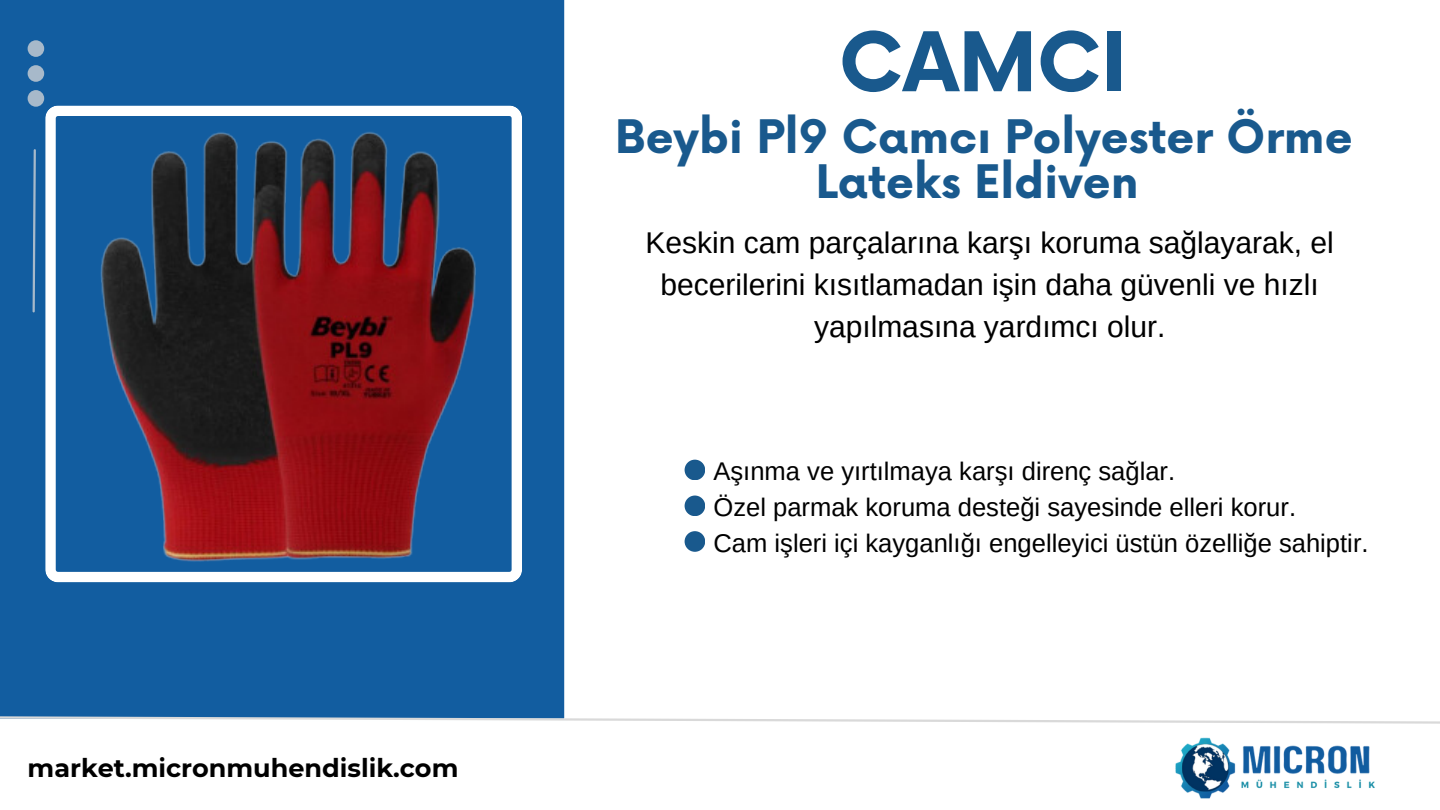
<style>
.page{position:relative;width:1440px;height:810px;background:#fff}
.page>*{position:absolute;margin:0;border:0;box-sizing:border-box;transform-origin:0 0}
.t1{font:700 80px "Now";color:#19598d}
.t2{font:700 45px/45px "Now";color:#19598d;text-align:center}
.t3{font:30px/42px "Arimo";color:#000;text-align:center}
.t4{font:25.6px "Arimo";color:#000}
.t5{font:700 25.5px "Montserrat";color:#000}
</style>
<div class="page">
<div style="left:0;top:0;width:565px;height:715px;background:#125da0"></div>
<svg style="left:28px;top:40px;width:16px;height:67px"></svg>
<svg style="left:32px;top:149px;width:4px;height:164px"></svg>
<svg style="left:45px;top:106px;width:477px;height:476px"></svg>
<img style="left:1175px;top:737px;width:200px;height:62px">
<svg style="left:0;top:715px;width:1440px;height:9px"></svg>
<div style="left:685px;top:460px;width:20px;height:20px;background:#19598d;border-radius:50%"></div>
<div style="left:685px;top:496px;width:20px;height:20px;background:#19598d;border-radius:50%"></div>
<div style="left:685px;top:531px;width:20px;height:21px;background:#19598d;border-radius:50%"></div>
<img style="left:70px;top:123px;width:427px;height:453px">
<p class="t5" style="left:28px;top:753px;width:432px">market.micronmuhendislik.com</p>
<h3 class="t1" style="left:839px;top:19px;width:290px">CAMCI</h3>
<p class="t2" style="left:615px;top:117px;width:739px">Beybi Pl9 Camcı Polyester Örme<br>Lateks Eldiven</p>
<p class="t3" style="left:646px;top:221px;width:690px">Keskin cam parçalarına karşı koruma sağlayarak, el becerilerini kısıtlamadan işin daha güvenli ve hızlı yapılmasına yardımcı olur.</p>
<p class="t4" style="left:713px;top:457px;width:463px">Aşınma ve yırtılmaya karşı direnç sağlar.</p>
<h1 class="t4" style="left:713px;top:493px;width:584px">Özel parmak koruma desteği sayesinde elleri korur.</h1>
<h2 class="t4" style="left:713px;top:529px;width:657px">Cam işleri içi kayganlığı engelleyici üstün özelliğe sahiptir.</h2>
</div>
